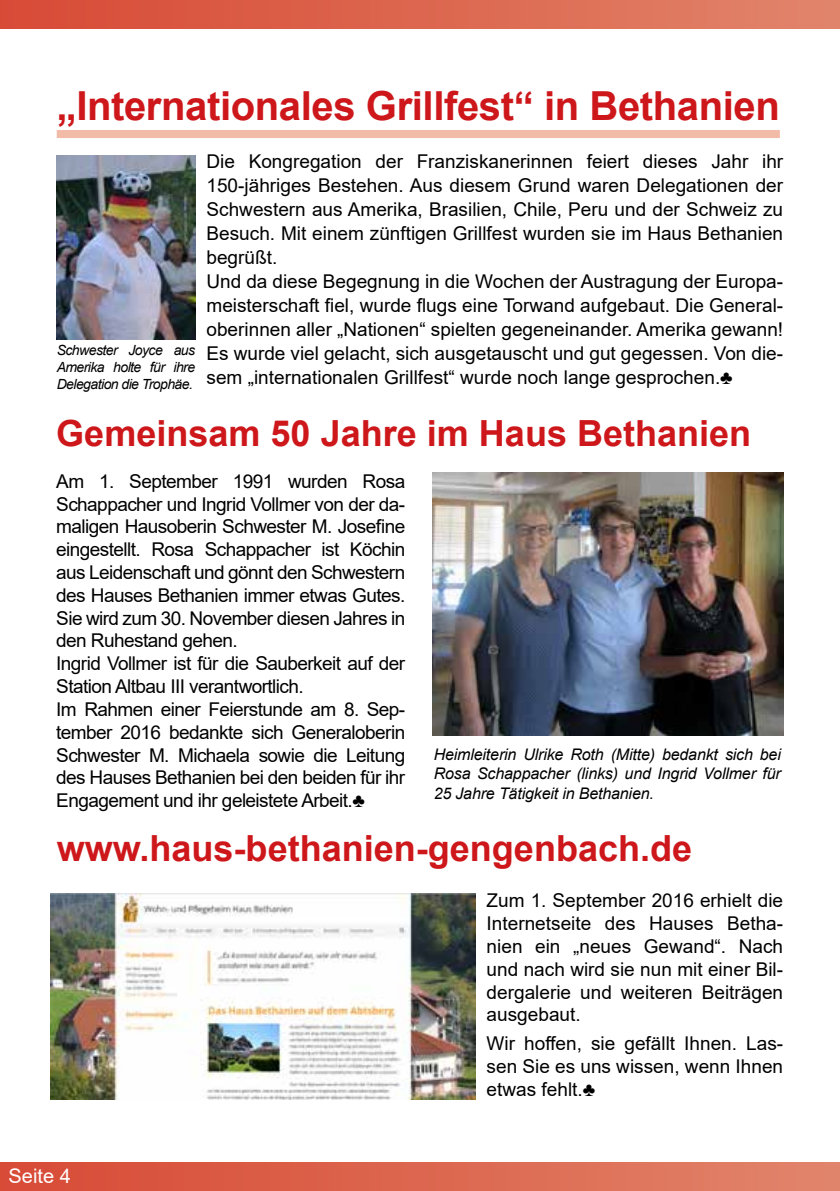
<style>
.page{position:relative;width:840px;height:1191px;background:#fff}
.page>*{position:absolute;margin:0;border:0;box-sizing:border-box;transform-origin:0 0}
.t1{font:700 40px "Arial";letter-spacing:-.01em;color:#cd171a}
.t2{font:700 36px "Arial";color:#cd171a}
.t3{font:20px "Arial";color:#fff}
.t4{font:19px/24px "Arial";color:#000;text-align:justify}
.t5{font:19px/22.8px "Arial";letter-spacing:-.03em;color:#000}
.t6{font:italic 16px/19.2px "Arial";letter-spacing:-.01em;color:#000;text-align:justify}
.t7{font:italic 14px/16.8px "Arial";letter-spacing:-.04em;color:#000;text-align:justify}
</style>
<div class="page">
<div style="left:0;top:1162px;width:839px;height:28px;background:linear-gradient(to right,#d84a35,#e1846b)"></div>
<div style="left:0;top:0;width:839px;height:29px;background:linear-gradient(to right,#d84a35,#e1846b)"></div>
<img style="left:50px;top:894px;width:425px;height:205px">
<div style="left:57px;top:130px;width:722px;height:8px;background:#f1bba8"></div>
<img style="left:57px;top:155px;width:138px;height:184px">
<img style="left:432px;top:472px;width:351px;height:264px">
<h1 class="t1" style="left:57px;top:78px;width:724px">„Internationales Grillfest“ in Bethanien</h1>
<p class="t4" style="left:206px;top:149px;width:578px;text-align:left">Die Kongregation der Franziskanerinnen feiert dieses Jahr ihr 150-jähriges Bestehen. Aus diesem Grund waren Delegationen der Schwestern aus Amerika, Brasilien, Chile, Peru und der Schweiz zu Besuch. Mit einem zünftigen Grillfest wurden sie im Haus Bethanien begrüßt.<br>Und da diese Begegnung in die Wochen der Austragung der Europa&shy;meisterschaft fiel, wurde flugs eine Torwand aufgebaut. Die General&shy;oberinnen aller „Nationen“ spielten gegeneinander. Amerika gewann!<br>Es wurde viel gelacht, sich ausgetauscht und gut gegessen. Von die&shy;sem „internationalen Grillfest“ wurde noch lange gesprochen.♣</p>
<p class="t7" style="left:57px;top:342px;width:140px">Schwester Joyce aus Amerika holte für ihre Delegation die Trophäe.</p>
<h2 class="t2" style="left:56px;top:408px;width:696px">Gemeinsam 50 Jahre im Haus Bethanien</h2>
<p class="t5" style="left:56px;top:469px;width:350px">Am 1. September 1991 wurden Rosa Schappacher und Ingrid Vollmer von der da&shy;maligen Hausoberin Schwester M. Josefine eingestellt. Rosa Schappacher ist Köchin aus Leidenschaft und gönnt den Schwestern des Hauses Bethanien immer etwas Gutes.<br>Sie wird zum 30. November diesen Jahres in den Ruhestand gehen.<br>Ingrid Vollmer ist für die Sauberkeit auf der Station Altbau III verantwortlich.<br>Im Rahmen einer Feierstunde am 8. Sep&shy;tember 2016 bedankte sich Generaloberin Schwester M. Michaela sowie die Leitung des Hauses Bethanien bei den beiden für ihr Engagement und ihr geleistete Arbeit.♣</p>
<p class="t6" style="left:433px;top:745px;width:348px">Heimleiterin Ulrike Roth (Mitte) bedankt sich bei Rosa Schappacher (links) und Ingrid Vollmer für 25 Jahre Tätigkeit in Bethanien.</p>
<h2 class="t2" style="left:57px;top:822px;width:636px">www.haus-bethanien-gengenbach.de</h2>
<p class="t4" style="left:486px;top:889px;width:298px;line-height:22.8px">Zum 1. September 2016 erhielt die Internetseite des Hauses Betha&shy;nien ein „neues Gewand“. Nach und nach wird sie nun mit einer Bil&shy;dergalerie und weiteren Beiträgen ausgebaut.</p>
<p class="t4" style="left:486px;top:1031px;width:298px;line-height:22.8px">Wir hoffen, sie gefällt Ihnen. Las&shy;sen Sie es uns wissen, wenn Ihnen etwas fehlt.♣</p>
<p class="t3" style="left:9px;top:1162px;width:64px">Seite 4</p>
</div>
